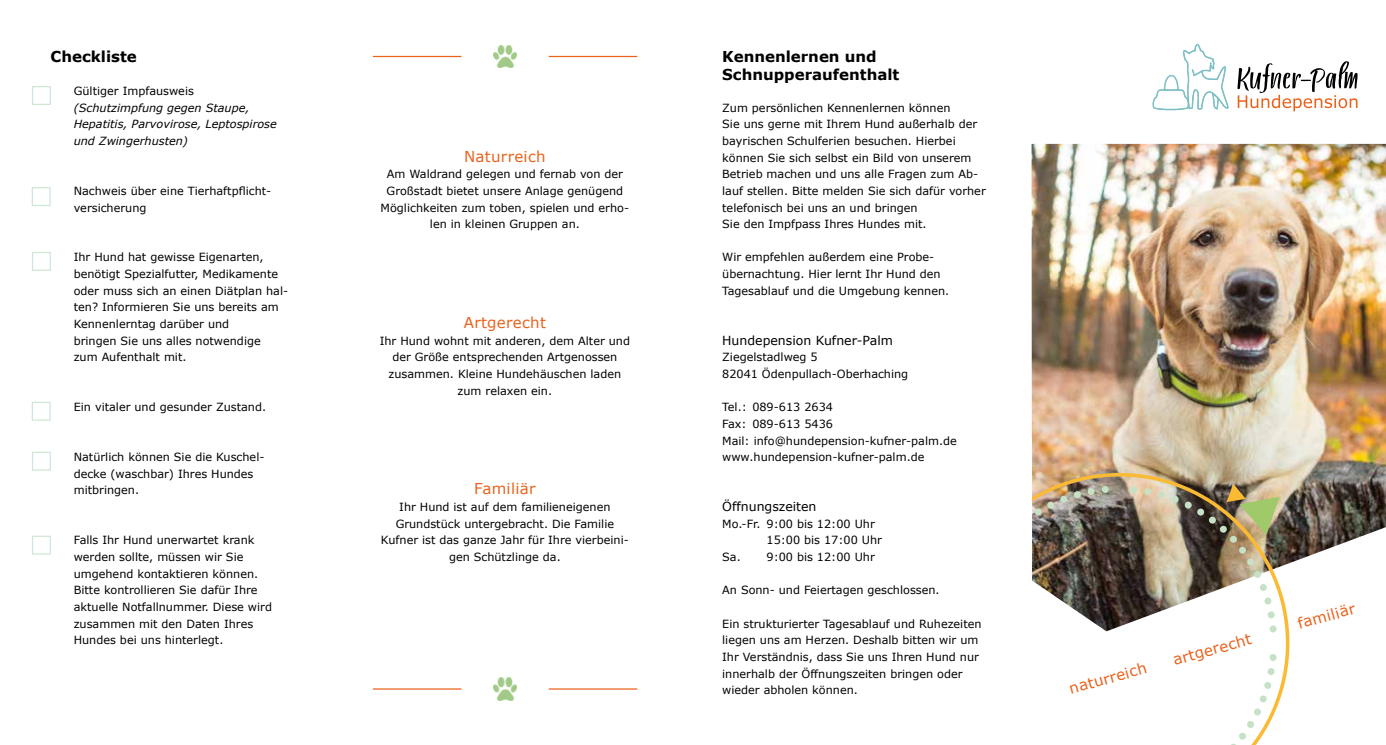
<style>
.page{position:relative;width:1386px;height:745px;background:#fff}
.page>*{position:absolute;margin:0;border:0;box-sizing:border-box;transform-origin:0 0}
.t1{font:15px "Verdana";letter-spacing:.02em;color:#ea621d}
.t2{font:700 15px/18px "Verdana";color:#000}
.t3{font:12.5px "Verdana";color:#000}
.t4{font:11.25px/16.6px "Verdana";color:#000}
.t5{font:italic 11.25px/16.6px "Verdana";color:#000}
</style>
<div class="page">
<img style="left:1031px;top:144px;width:354px;height:420px">
<img style="left:1031px;top:472px;width:258px;height:272px">
<svg style="left:1152px;top:44px;width:76px;height:66px"></svg>
<svg style="left:1237px;top:61px;width:120px;height:50px"></svg>
<img style="left:494px;top:45px;width:22px;height:23px">
<hr style="left:373px;top:56px;width:88px;height:1px;background:#ea621d">
<hr style="left:549px;top:56px;width:88px;height:1px;background:#ea621d">
<img style="left:494px;top:677px;width:22px;height:23px">
<hr style="left:373px;top:688px;width:88px;height:1px;background:#ea621d">
<hr style="left:549px;top:688px;width:88px;height:1px;background:#ea621d">
<div style="left:32px;top:252px;width:19px;height:19px;border:1px solid #d0e7d6"></div>
<div style="left:32px;top:401px;width:19px;height:19px;border:1px solid #d0e7d6"></div>
<div style="left:32px;top:451px;width:19px;height:19px;border:1px solid #d0e7d6"></div>
<div style="left:32px;top:535px;width:19px;height:19px;border:1px solid #d0e7d6"></div>
<div style="left:32px;top:187px;width:19px;height:19px;border:1px solid #d0e7d6"></div>
<div style="left:32px;top:86px;width:19px;height:19px;border:1px solid #d0e7d6"></div>
<h1 class="t2" style="left:50px;top:47px;width:88px">Checkliste</h1>
<p class="t4" style="left:74px;top:82px;width:122px">Gültiger Impfausweis</p>
<p class="t5" style="left:74px;top:99px;width:205px">(Schutzimpfung gegen Staupe,<br>Hepatitis, Parvovirose, Leptospirose und Zwingerhusten)</p>
<p class="t4" style="left:74px;top:182px;width:199px">Nachweis über eine Tierhaftpflicht&shy;versicherung</p>
<p class="t4" style="left:74px;top:249px;width:216px">Ihr Hund hat gewisse Eigenarten, benötigt Spezialfutter, Medikamente oder muss sich an einen Diätplan hal&shy;ten? Informieren Sie uns bereits am<br>Kennenlerntag darüber und<br>bringen Sie uns alles notwendige<br>zum Aufenthalt mit.</p>
<p class="t4" style="left:74px;top:398px;width:194px">Ein vitaler und gesunder Zustand.</p>
<p class="t4" style="left:74px;top:448px;width:192px">Natürlich können Sie die Kuschel&shy;decke (waschbar) Ihres Hundes mitbringen.</p>
<p class="t4" style="left:74px;top:531px;width:200px">Falls Ihr Hund unerwartet krank werden sollte, müssen wir Sie umgehend kontaktieren können.<br>Bitte kontrollieren Sie dafür Ihre aktuelle Notfallnummer. Diese wird zusammen mit den Daten Ihres<br>Hundes bei uns hinterlegt.</p>
<h1 class="t1" style="left:464px;top:146px;width:83px">Naturreich</h1>
<p class="t4" style="left:381px;top:165px;width:250px;text-align:center">Am Waldrand gelegen und fernab von der Großstadt bietet unsere Anlage genügend Möglichkeiten zum toben, spielen und erho&shy;len in kleinen Gruppen an.</p>
<h1 class="t1" style="left:464px;top:312px;width:84px">Artgerecht</h1>
<p class="t4" style="left:380px;top:332px;width:252px;text-align:center">Ihr Hund wohnt mit anderen, dem Alter und der Größe entsprechenden Artgenossen zusammen. Kleine Hundehäuschen laden zum relaxen ein.</p>
<h1 class="t1" style="left:474px;top:478px;width:63px">Familiär</h1>
<p class="t4" style="left:381px;top:498px;width:249px;text-align:center">Ihr Hund ist auf dem familieneigenen Grundstück untergebracht. Die Familie Kufner ist das ganze Jahr für Ihre vierbeini&shy;gen Schützlinge da.</p>
<h1 class="t2" style="left:722px;top:47px;width:179px">Kennenlernen und<br>Schnupperaufenthalt</h1>
<p class="t4" style="left:722px;top:99px;width:265px">Zum persönlichen Kennenlernen können<br>Sie uns gerne mit Ihrem Hund außerhalb der bayrischen Schulferien besuchen. Hierbei können Sie sich selbst ein Bild von unserem Betrieb machen und uns alle Fragen zum Ab&shy;lauf stellen. Bitte melden Sie sich dafür vorher telefonisch bei uns an und bringen<br>Sie den Impfpass Ihres Hundes mit.</p>
<p class="t4" style="left:722px;top:249px;width:229px">Wir empfehlen außerdem eine Probe&shy;übernachtung. Hier lernt Ihr Hund den<br>Tagesablauf und die Umgebung kennen.</p>
<p class="t3" style="left:722px;top:331px;width:172px">Hundepension Kufner-Palm</p>
<p class="t4" style="left:722px;top:348px;width:188px">Ziegelstadlweg 5<br>82041 Ödenpullach-Oberhaching</p>
<p class="t4" style="left:722px;top:398px;width:236px">Tel.: 089-613 2634<br>Fax: 089-613 5436<br>Mail: info@hundepension-kufner-palm.de www.hundepension-kufner-palm.de</p>
<p class="t3" style="left:722px;top:497px;width:96px">Öffnungszeiten</p>
<p class="t4" style="left:722px;top:515px;width:154px">Mo.-Fr. 9:00 bis 12:00 Uhr</p>
<p class="t4" style="left:766px;top:531px;width:117px">15:00 bis 17:00 Uhr</p>
<p class="t4" style="left:722px;top:548px;width:154px">Sa. 9:00 bis 12:00 Uhr</p>
<p class="t4" style="left:722px;top:581px;width:219px">An Sonn- und Feiertagen geschlossen.</p>
<p class="t4" style="left:722px;top:614px;width:261px">Ein strukturierter Tagesablauf und Ruhezeiten liegen uns am Herzen. Deshalb bitten wir um Ihr Verständnis, dass Sie uns Ihren Hund nur innerhalb der Öffnungszeiten bringen oder wieder abholen können.</p>
<h1 class="t1" style="left:1066px;top:678px;width:81px;rotate:-16deg">naturreich</h1>
<h1 class="t1" style="left:1170px;top:650px;width:82px;rotate:-16deg">artgerecht</h1>
<h1 class="t1" style="left:1295px;top:613px;width:60px;rotate:-16deg">familiär</h1>
</div>
